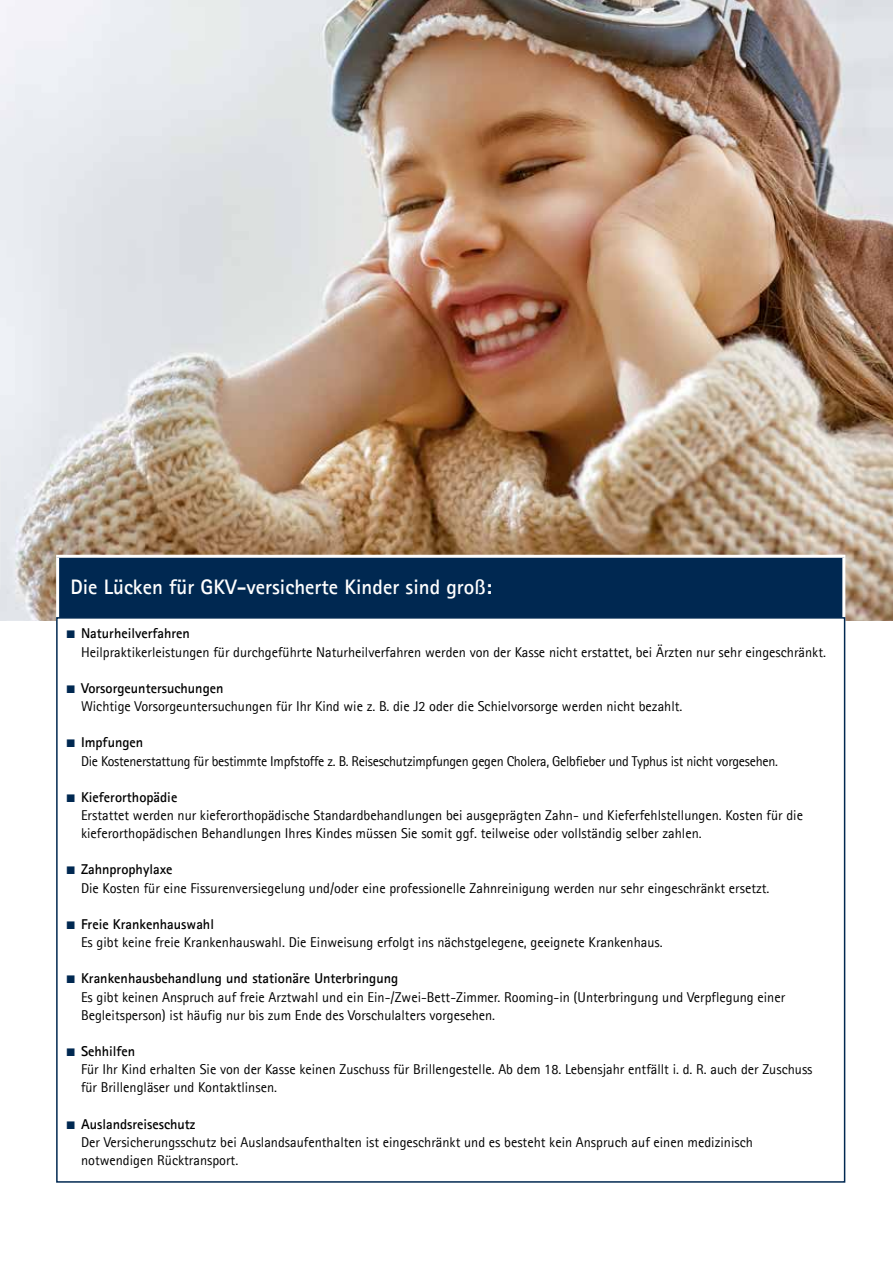
<style>
.page{position:relative;width:893px;height:1263px;background:#fff}
.page>*{position:absolute;margin:0;border:0;box-sizing:border-box;transform-origin:0 0}
.t1{font:700 21px "Agfa Rotis Sans Serif";color:#fff}
.t2{font:14.25px/18.1px "Agfa Rotis Sans Serif";color:#000}
.t3{font:700 14.25px "Agfa Rotis Sans Serif";color:#000}
.t4{font:14.25px "Agfa Rotis Sans Serif";letter-spacing:-.02em;color:#000}
</style>
<div class="page">
<img style="left:0;top:0;width:893px;height:620px">
<div style="left:58px;top:556px;width:786px;height:63px;background:#002851"></div>
<hr style="left:56px;top:555px;width:789px;height:3px;background:#fff">
<hr style="left:56px;top:558px;width:3px;height:60px;background:#fff">
<hr style="left:842px;top:558px;width:3px;height:60px;background:#fff">
<h1 class="t1" style="left:70px;top:574px;width:423px">Die Lücken für GKV-versicherte Kinder sind groß:</h1>
<p class="t3" style="left:81px;top:625px;width:110px">Naturheilverfahren</p>
<p class="t2" style="left:81px;top:642px;width:746px">Heilpraktikerleistungen für durchgeführte Naturheilverfahren werden von der Kasse nicht erstattet, bei Ärzten nur sehr eingeschränkt.</p>
<p class="t3" style="left:81px;top:679px;width:144px">Vorsorgeuntersuchungen</p>
<p class="t2" style="left:81px;top:697px;width:603px">Wichtige Vorsorgeuntersuchungen für Ihr Kind wie z. B. die J2 oder die Schielvorsorge werden nicht bezahlt.</p>
<p class="t3" style="left:81px;top:733px;width:64px">Impfungen</p>
<p class="t4" style="left:81px;top:752px;width:698px">Die Kostenerstattung für bestimmte Impfstoffe z. B. Reiseschutzimpfungen gegen Cholera, Gelbfieber und Typhus ist nicht vorgesehen.</p>
<p class="t3" style="left:81px;top:788px;width:98px">Kieferorthopädie</p>
<p class="t2" style="left:81px;top:806px;width:723px">Erstattet werden nur kieferorthopädische Standardbehandlungen bei ausgeprägten Zahn- und Kieferfehlstellungen. Kosten für die kieferorthopädischen Behandlungen Ihres Kindes müssen Sie somit ggf. teilweise oder vollständig selber zahlen.</p>
<p class="t3" style="left:81px;top:860px;width:93px">Zahnprophylaxe</p>
<p class="t2" style="left:81px;top:878px;width:690px">Die Kosten für eine Fissurenversiegelung und/oder eine professionelle Zahnreinigung werden nur sehr eingeschränkt ersetzt.</p>
<p class="t3" style="left:81px;top:915px;width:134px">Freie Krankenhauswahl</p>
<p class="t2" style="left:81px;top:933px;width:583px">Es gibt keine freie Krankenhauswahl. Die Einweisung erfolgt ins nächstgelegene, geeignete Krankenhaus.</p>
<p class="t3" style="left:81px;top:969px;width:319px">Krankenhausbehandlung und stationäre Unterbringung</p>
<p class="t2" style="left:81px;top:987px;width:706px">Es gibt keinen Anspruch auf freie Arztwahl und ein Ein-/Zwei-Bett-Zimmer. Rooming-in (Unterbringung und Verpflegung einer<br>Begleitsperson) ist häufig nur bis zum Ende des Vorschulalters vorgesehen.</p>
<p class="t3" style="left:81px;top:1042px;width:56px">Sehhilfen</p>
<p class="t2" style="left:81px;top:1060px;width:733px">Für Ihr Kind erhalten Sie von der Kasse keinen Zuschuss für Brillengestelle. Ab dem 18. Lebensjahr entfällt i. d. R. auch der Zuschuss für Brillengläser und Kontaktlinsen.</p>
<p class="t3" style="left:81px;top:1115px;width:116px">Auslandsreiseschutz</p>
<p class="t2" style="left:81px;top:1132px;width:673px">Der Versicherungsschutz bei Auslandsaufenthalten ist eingeschränkt und es besteht kein Anspruch auf einen medizinisch notwendigen Rücktransport.</p>
</div>
